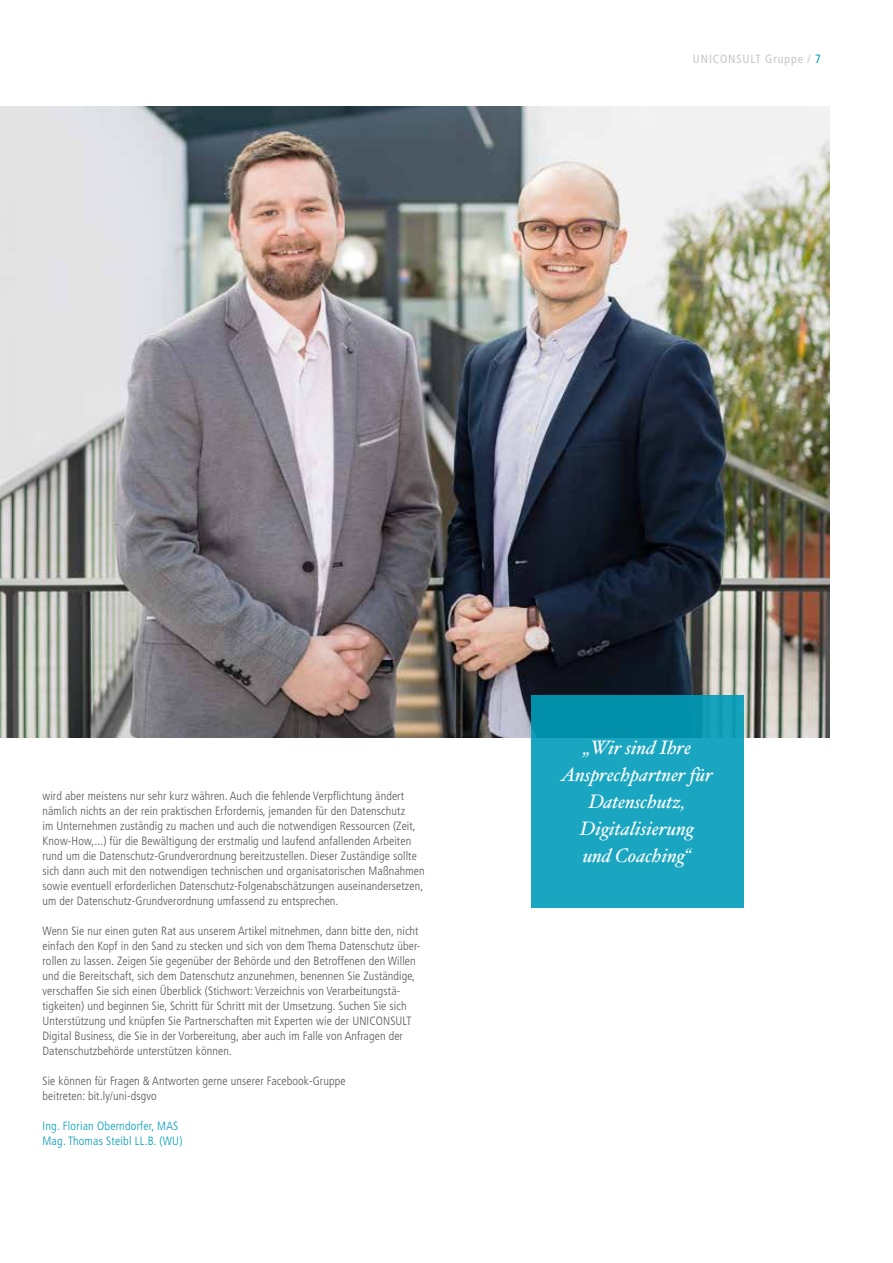
<style>
.page{position:relative;width:893px;height:1263px;background:#fff}
.page>*{position:absolute;margin:0;border:0;box-sizing:border-box;transform-origin:0 0}
.t1{font:italic 19.5px/27px "Hoefler Text";color:#fff;text-align:center}
.t2{font:300 condensed 12px/15px "Frutiger";letter-spacing:.01em;color:#565656}
.t3{font:300 condensed 12px/15px "Frutiger";letter-spacing:.02em;color:#009cb9}
.t4{font:condensed 12px "Frutiger";letter-spacing:.07em;color:#c5c6c6}
.s1{color:#009cb9}
</style>
<div class="page">
<img style="left:0;top:106px;width:829px;height:632px">
<div style="left:531px;top:695px;width:212px;height:212px;background:linear-gradient(to bottom,#0b98b2,#20acc5)"></div>
<p class="t4" style="left:693px;top:52px;width:130px">UNICONSULT Gruppe / <span class="s1">7</span></p>
<p class="t2" style="left:43px;top:788px;width:384px">wird aber meistens nur sehr kurz währen. Auch die fehlende Verpflichtung ändert nämlich nichts an der rein praktischen Erfordernis, jemanden für den Datenschutz<br>im Unternehmen zuständig zu machen und auch die notwendigen Ressourcen (Zeit, Know-How,...) für die Bewältigung der erstmalig und laufend anfallenden Arbeiten rund um die Datenschutz-Grundverordnung bereitzustellen. Dieser Zuständige sollte sich dann auch mit den notwendigen technischen und organisatorischen Maßnahmen sowie eventuell erforderlichen Datenschutz-Folgenabschätzungen auseinandersetzen, um der Datenschutz-Grundverordnung umfassend zu entsprechen.</p>
<p class="t2" style="left:43px;top:923px;width:379px">Wenn Sie nur einen guten Rat aus unserem Artikel mitnehmen, dann bitte den, nicht einfach den Kopf in den Sand zu stecken und sich von dem Thema Datenschutz über&shy;rollen zu lassen. Zeigen Sie gegenüber der Behörde und den Betroffenen den Willen und die Bereitschaft, sich dem Datenschutz anzunehmen, benennen Sie Zuständige, verschaffen Sie sich einen Überblick (Stichwort: Verzeichnis von Verarbeitungstä&shy;tigkeiten) und beginnen Sie, Schritt für Schritt mit der Umsetzung. Suchen Sie sich Unterstützung und knüpfen Sie Partnerschaften mit Experten wie der UNICONSULT Digital Business, die Sie in der Vorbereitung, aber auch im Falle von Anfragen der Datenschutzbehörde unterstützen können.</p>
<p class="t2" style="left:43px;top:1073px;width:305px">Sie können für Fragen &amp; Antworten gerne unserer Facebook-Gruppe beitreten: bit.ly/uni-dsgvo</p>
<p class="t3" style="left:43px;top:1118px;width:142px">Ing. Florian Oberndorfer, MAS<br>Mag. Thomas Steibl LL.B. (WU)</p>
<h1 class="t1" style="left:561px;top:734px;width:153px">„Wir sind Ihre<br>Ansprechpartner für<br>Datenschutz,<br>Digitalisierung<br>und Coaching“</h1>
</div>
